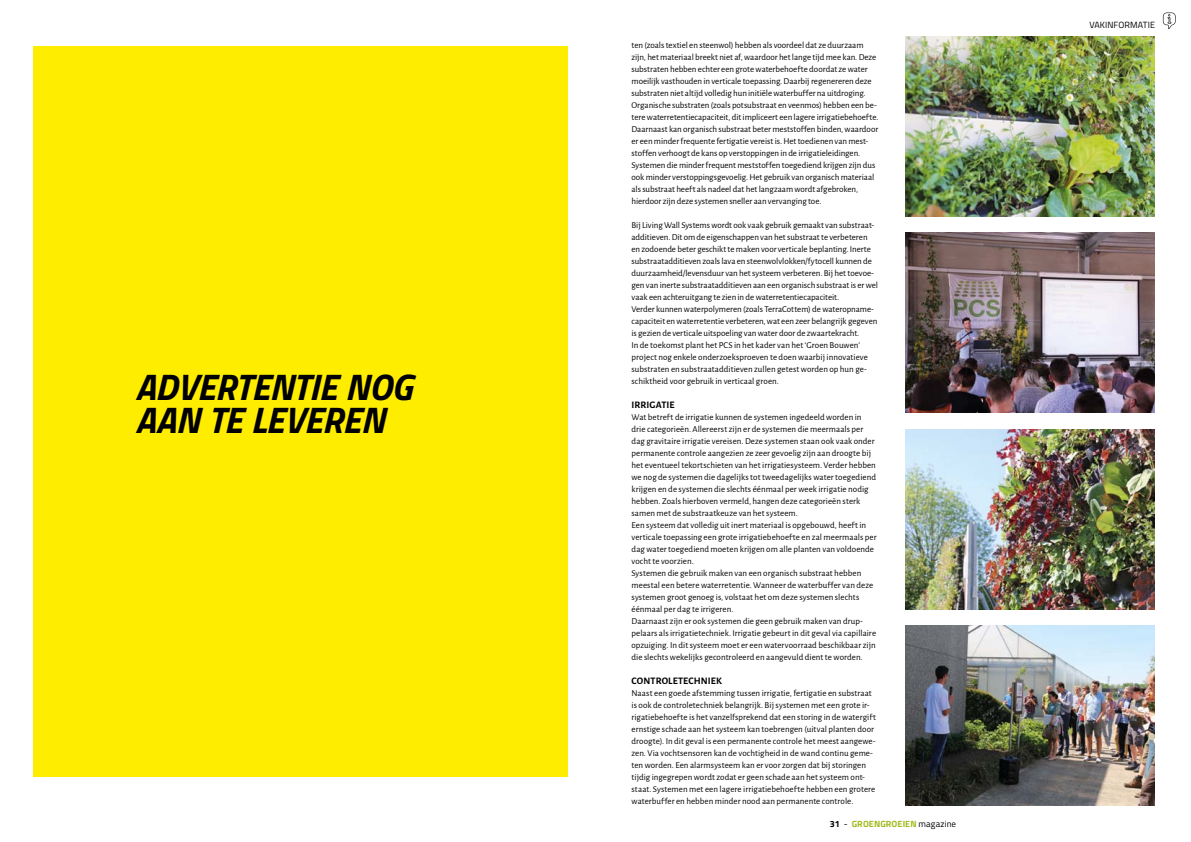
<style>
.page{position:relative;width:1191px;height:842px;background:#fff}
.page>*{position:absolute;margin:0;border:0;box-sizing:border-box;transform-origin:0 0}
.t1{font:italic 700 37px/33px "Titillium";letter-spacing:-.015em;color:#000}
.t2{font:700 10px "Alegreya Sans";letter-spacing:.01em;color:#000}
.t3{font:9px/12px "Alegreya Sans";color:#000}
.t4{font:700 9px "Titillium";letter-spacing:.01em;color:#a0bb1d}
.t5{font:9px "Titillium";letter-spacing:.005em;color:#000}
.s1{color:#000}
.s2{font-weight:400;color:#000}
</style>
<div class="page">
<svg style="left:1162px;top:13px;width:13px;height:16px"></svg>
<div style="left:34px;top:47px;width:533px;height:730px;background:#ffed00"></div>
<img style="left:905px;top:626px;width:249px;height:180px">
<img style="left:905px;top:429px;width:249px;height:180px">
<img style="left:905px;top:233px;width:249px;height:180px">
<img style="left:905px;top:36px;width:249px;height:180px">
<h1 class="t1" style="left:135px;top:368px;width:279px">ADVERTENTIE NOG<br>AAN TE LEVEREN</h1>
<p class="t3" style="left:631px;top:39px;width:248px">ten (zoals textiel en steenwol) hebben als voordeel dat ze duurzaam zijn, het materiaal breekt niet af, waardoor het lange tijd mee kan. Deze substraten hebben echter een grote waterbehoefte doordat ze water moeilijk vasthouden in verticale toepassing. Daarbij regenereren deze substraten niet altijd volledig hun initiële waterbuffer na uitdroging.<br>Organische substraten (zoals potsubstraat en veenmos) hebben een be&shy;tere waterretentiecapaciteit, dit impliceert een lagere irrigatiebehoefte.<br>Daarnaast kan organisch substraat beter meststoffen binden, waardoor er een minder frequente fertigatie vereist is. Het toedienen van mest&shy;stoffen verhoogt de kans op verstoppingen in de irrigatieleidingen.<br>Systemen die minder frequent meststoffen toegediend krijgen zijn dus ook minder verstoppingsgevoelig. Het gebruik van organisch materiaal als substraat heeft als nadeel dat het langzaam wordt afgebroken, hierdoor zijn deze systemen sneller aan vervanging toe.</p>
<p class="t3" style="left:631px;top:219px;width:248px">Bij Living Wall Systems wordt ook vaak gebruik gemaakt van substraat&shy;additieven. Dit om de eigenschappen van het substraat te verbeteren en zodoende beter geschikt te maken voor verticale beplanting. Inerte substraatadditieven zoals lava en steenwolvlokken/fytocell kunnen de duurzaamheid/levensduur van het systeem verbeteren. Bij het toevoe&shy;gen van inerte substraatadditieven aan een organisch substraat is er wel vaak een achteruitgang te zien in de waterretentiecapaciteit.<br>Verder kunnen waterpolymeren (zoals TerraCottem) de wateropname&shy;capaciteit en waterretentie verbeteren, wat een zeer belangrijk gegeven is gezien de verticale uitspoeling van water door de zwaartekracht.<br>In de toekomst plant het PCS in het kader van het ‘Groen Bouwen’ project nog enkele onderzoeksproeven te doen waarbij innovatieve substraten en substraatadditieven zullen getest worden op hun ge&shy;schiktheid voor gebruik in verticaal groen.</p>
<p class="t2" style="left:631px;top:397px;width:44px">IRRIGATIE</p>
<p class="t3" style="left:631px;top:411px;width:247px">Wat betreft de irrigatie kunnen de systemen ingedeeld worden in drie categorieën. Allereerst zijn er de systemen die meermaals per dag gravitaire irrigatie vereisen. Deze systemen staan ook vaak onder permanente controle aangezien ze zeer gevoelig zijn aan droogte bij het eventueel tekortschieten van het irrigatiesysteem. Verder hebben we nog de systemen die dagelijks tot tweedagelijks water toegediend krijgen en de systemen die slechts éénmaal per week irrigatie nodig hebben. Zoals hierboven vermeld, hangen deze categorieën sterk samen met de substraatkeuze van het systeem.<br>Een systeem dat volledig uit inert materiaal is opgebouwd, heeft in verticale toepassing een grote irrigatiebehoefte en zal meermaals per dag water toegediend moeten krijgen om alle planten van voldoende vocht te voorzien.<br>Systemen die gebruik maken van een organisch substraat hebben meestal een betere waterretentie. Wanneer de waterbuffer van deze systemen groot genoeg is, volstaat het om deze systemen slechts éénmaal per dag te irrigeren.<br>Daarnaast zijn er ook systemen die geen gebruik maken van drup&shy;pelaars als irrigatietechniek. Irrigatie gebeurt in dit geval via capillaire opzuiging. In dit systeem moet er een watervoorraad beschikbaar zijn die slechts wekelijks gecontroleerd en aangevuld dient te worden.</p>
<p class="t2" style="left:631px;top:673px;width:92px">CONTROLETECHNIEK</p>
<p class="t3" style="left:631px;top:687px;width:246px">Naast een goede afstemming tussen irrigatie, fertigatie en substraat is ook de controletechniek belangrijk. Bij systemen met een grote ir&shy;rigatiebehoefte is het vanzelfsprekend dat een storing in de watergift ernstige schade aan het systeem kan toebrengen (uitval planten door droogte). In dit geval is een permanente controle het meest aangewe&shy;zen. Via vochtsensoren kan de vochtigheid in de wand continu geme&shy;ten worden. Een alarmsysteem kan er voor zorgen dat bij storingen tijdig ingegrepen wordt zodat er geen schade aan het systeem ont&shy;staat. Systemen met een lagere irrigatiebehoefte hebben een grotere waterbuffer en hebben minder nood aan permanente controle.</p>
<p class="t4" style="left:830px;top:817px;width:128px"><span class="s1">31</span> <span class="s2">-</span> GROENGROEIEN <span class="s2">magazine</span></p>
<p class="t5" style="left:1089px;top:18px;width:67px">VAKINFORMATIE</p>
</div>
